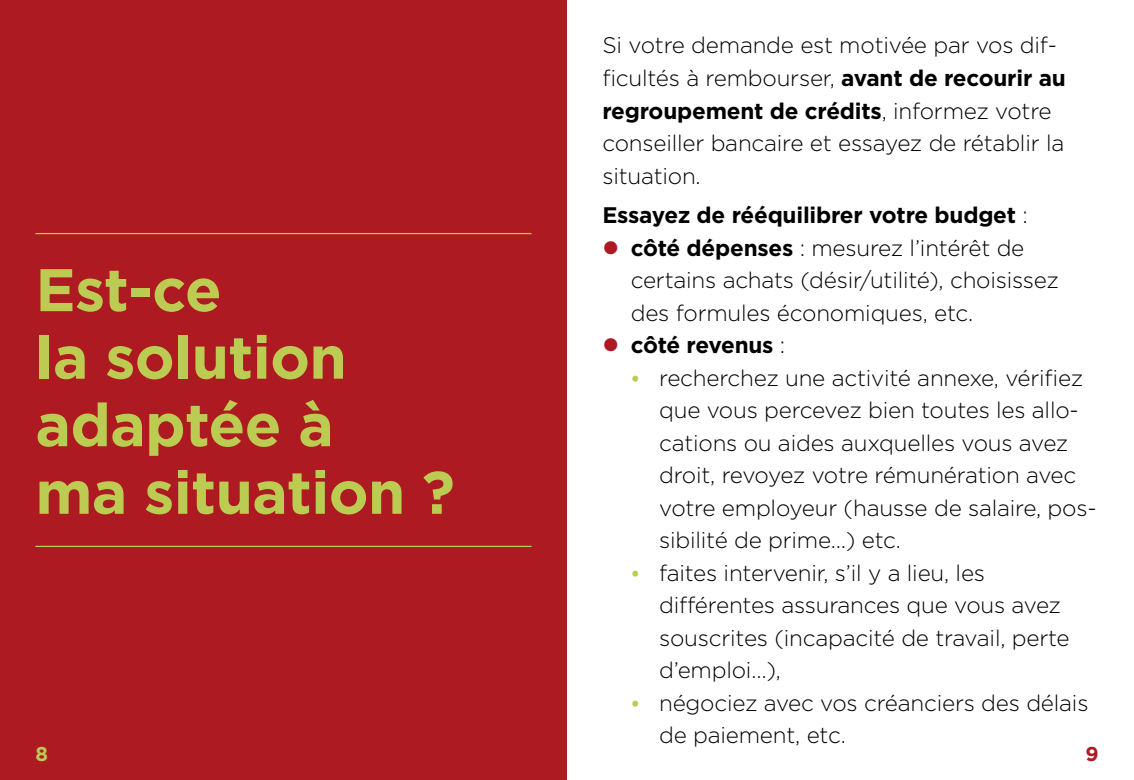
<style>
.page{position:relative;width:1134px;height:780px;background:#fff}
.page>*{position:absolute;margin:0;border:0;box-sizing:border-box;transform-origin:0 0}
.H1_-_chapitres{font:700 60px/67.5px "Gotham";letter-spacing:-.01em;color:#bccb52}
.Texte_normal{font:300 22.5px/32.5px "Gotham";letter-spacing:-.01em;color:#000}
.Texte_normal-2{font:700 22.5px "Gotham";letter-spacing:-.01em;color:#000}
.t1{font:700 20px "Gotham";color:#bccb52}
.t2{font:700 20px "Gotham";color:#ad1a22}
.s1{font-weight:700}
.s2{font-weight:300}
</style>
<div class="page">
<div style="left:0;top:0;width:567px;height:780px;background:#ad1a22"></div>
<hr style="left:35px;top:545px;width:496px;height:2px;background:#bccb52">
<hr style="left:35px;top:233px;width:496px;height:1px;background:#bccb52">
<p class="Texte_normal" style="left:602px;top:29px;width:465px">Si votre demande est motivée par vos dif&shy;ficultés à rembourser, <span class="s1">avant de recourir au regroupement de crédits</span>, informez votre conseiller bancaire et essayez de rétablir la situation.</p>
<p class="Texte_normal-2" style="left:602px;top:200px;width:427px">Essayez de rééquilibrer votre budget <span class="s2">:</span></p>
<p class="Texte_normal" style="left:631px;top:231px;width:430px"><span class="s1">côté dépenses</span> : mesurez l’intérêt de certains achats (désir/utilité), choisissez des formules économiques, etc.</p>
<p class="Texte_normal-2" style="left:631px;top:330px;width:156px">côté revenus <span class="s2">:</span></p>
<p class="Texte_normal" style="left:659px;top:361px;width:439px">recherchez une activité annexe, vérifiez que vous percevez bien toutes les allo&shy;cations ou aides auxquelles vous avez droit, revoyez votre rémunération avec votre employeur (hausse de salaire, pos&shy;sibilité de prime…) etc.</p>
<p class="Texte_normal" style="left:659px;top:556px;width:412px">faites intervenir, s’il y a lieu, les différentes assurances que vous avez souscrites (incapacité de travail, perte d’emploi…),</p>
<p class="Texte_normal" style="left:659px;top:686px;width:431px">négociez avec vos créanciers des délais de paiement, etc.</p>
<h1 class="H1_-_chapitres" style="left:35px;top:256px;width:421px">Est-ce<br>la solution adaptée à<br>ma situation ?</h1>
<p class="t1" style="left:35px;top:740px;width:14px">8</p>
<p class="t2" style="left:1085px;top:740px;width:15px">9</p>
</div>
